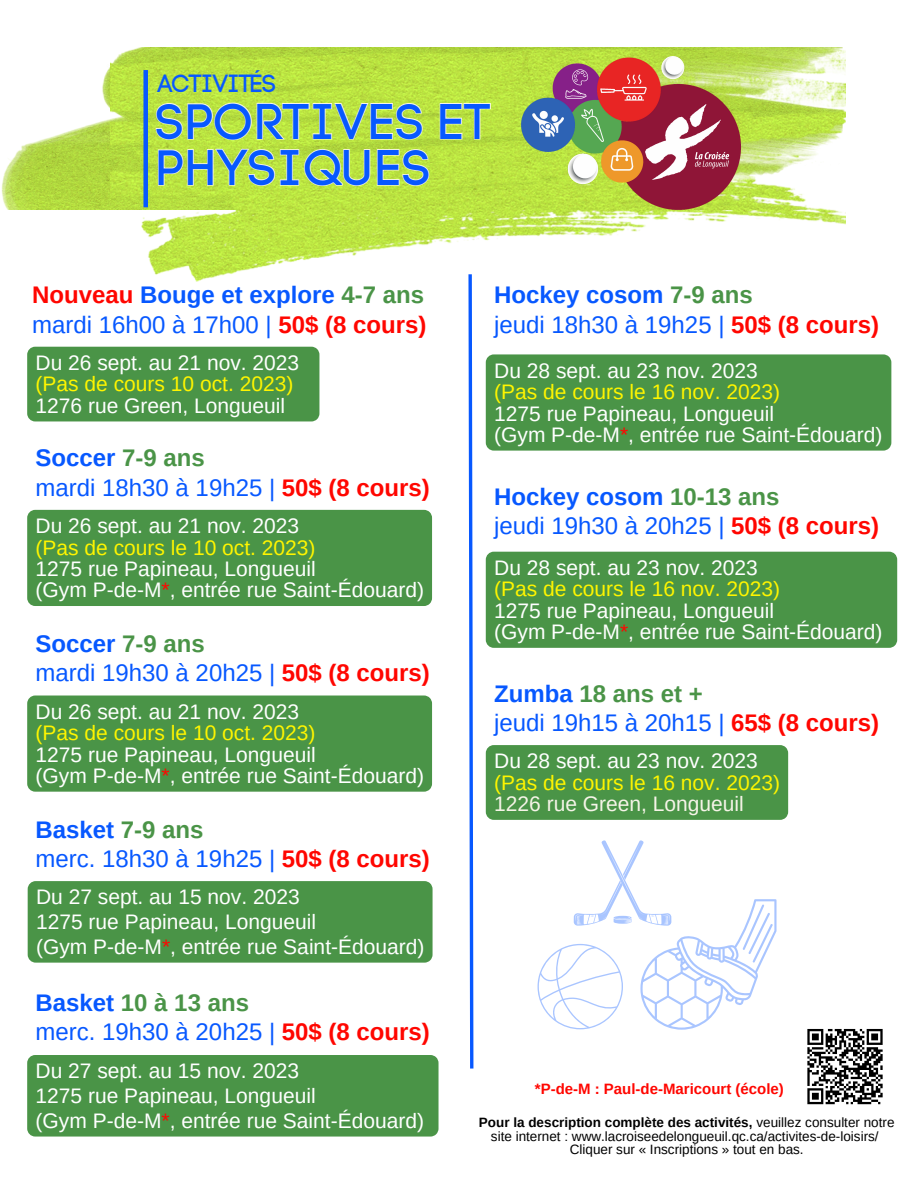
<style>
.page{position:relative;width:918px;height:1188px;background:#fff}
.page>*{position:absolute;margin:0;border:0;box-sizing:border-box;transform-origin:0 0}
.t1{font:49.5px/46.2px "Code Pro Normal LC";color:#0758ff}
.t2{font:24.6px "Code Pro Normal LC";letter-spacing:-.055em;color:#0758ff}
.t3{font:24px "Arimo";color:#0758ff}
.t4{font:700 24px "Arimo";color:#0758ff}
.t5{font:700 24px "Arimo";color:#4a9447}
.t6{font:21px "Arimo";color:#fff}
.t7{font:21px "Arimo";color:#fff500}
.t8{font:21px "Arimo";color:#f6f4e8}
.t9{font:700 15px "Arimo";color:#ff0600}
.t10{font:13.5px/13.5px "Arimo";color:#000;text-align:center}
.s1{color:#ff0600}
.s2{color:#4a9447}
.s3{font-weight:700;color:#ff0600}
.s4{color:#0758ff}
.s5{font-weight:700}
</style>
<div class="page">
<img style="left:1px;top:67px;width:109px;height:142px">
<img style="left:110px;top:47px;width:735px;height:234px">
<svg style="left:467px;top:271px;width:8px;height:798px"></svg>
<div style="left:27px;top:347px;width:292px;height:74px;background:#4a9447"></div>
<div style="left:27px;top:510px;width:405px;height:96px;background:#4a9447"></div>
<div style="left:27px;top:696px;width:405px;height:96px;background:#4a9447"></div>
<div style="left:28px;top:881px;width:405px;height:82px;background:#4a9447"></div>
<div style="left:27px;top:1055px;width:412px;height:82px;background:#4a9447"></div>
<div style="left:486px;top:354px;width:405px;height:97px;background:#4a9447"></div>
<div style="left:486px;top:552px;width:411px;height:96px;background:#4a9447"></div>
<svg style="left:155px;top:71px;width:337px;height:116px"></svg>
<img style="left:521px;top:57px;width:220px;height:153px">
<div style="left:143px;top:70px;width:5px;height:137px;background:#0758ff"></div>
<div style="left:486px;top:745px;width:302px;height:75px;background:#4a9447"></div>
<svg style="left:538px;top:840px;width:239px;height:190px"></svg>
<svg style="left:807px;top:1028px;width:76px;height:77px"></svg>
<p class="t2" style="left:157px;top:68px;width:121px">ACTIVITÉS</p>
<p class="t1" style="left:154px;top:98px;width:338px">SPORTIVES ET<br>PHYSIQUES</p>
<p class="t4" style="left:32px;top:282px;width:393px"><span class="s1">Nouveau</span> Bouge et explore <span class="s2">4-7 ans</span></p>
<p class="t3" style="left:32px;top:311px;width:396px">mardi 16h00 à 17h00 | <span class="s3">50$ (8 cours)</span></p>
<p class="t6" style="left:36px;top:351px;width:265px">Du 26 sept. au 21 nov. 2023</p>
<p class="t7" style="left:36px;top:372px;width:259px">(Pas de cours 10 oct. 2023)</p>
<p class="t6" style="left:36px;top:394px;width:251px">1276 rue Green, Longueuil</p>
<p class="t4" style="left:36px;top:445px;width:171px">Soccer <span class="s2">7-9 ans</span></p>
<p class="t3" style="left:36px;top:474px;width:396px">mardi 18h30 à 19h25 | <span class="s3">50$ (8 cours)</span></p>
<p class="t6" style="left:36px;top:514px;width:265px">Du 26 sept. au 21 nov. 2023</p>
<p class="t7" style="left:36px;top:536px;width:282px">(Pas de cours le 10 oct. 2023)</p>
<p class="t6" style="left:36px;top:557px;width:282px">1275 rue Papineau, Longueuil</p>
<p class="t6" style="left:36px;top:578px;width:390px">(Gym P-de-M<span class="s1">*</span>, entrée rue Saint-Édouard)</p>
<p class="t4" style="left:36px;top:630px;width:171px">Soccer <span class="s2">7-9 ans</span></p>
<p class="t3" style="left:36px;top:660px;width:396px">mardi 19h30 à 20h25 | <span class="s3">50$ (8 cours)</span></p>
<p class="t6" style="left:36px;top:700px;width:265px">Du 26 sept. au 21 nov. 2023</p>
<p class="t7" style="left:36px;top:721px;width:282px">(Pas de cours le 10 oct. 2023)</p>
<p class="t6" style="left:36px;top:743px;width:282px">1275 rue Papineau, Longueuil</p>
<p class="t6" style="left:36px;top:764px;width:390px">(Gym P-de-M<span class="s1">*</span>, entrée rue Saint-Édouard)</p>
<p class="t4" style="left:36px;top:816px;width:170px">Basket <span class="s2">7-9 ans</span></p>
<p class="t3" style="left:36px;top:845px;width:396px">merc. 18h30 à 19h25 | <span class="s3">50$ (8 cours)</span></p>
<p class="t6" style="left:36px;top:885px;width:265px">Du 27 sept. au 15 nov. 2023</p>
<p class="t6" style="left:36px;top:910px;width:282px">1275 rue Papineau, Longueuil</p>
<p class="t6" style="left:36px;top:935px;width:390px">(Gym P-de-M<span class="s1">*</span>, entrée rue Saint-Édouard)</p>
<p class="t5" style="left:36px;top:989px;width:215px"><span class="s4">Basket</span> 10 à 13 ans</p>
<p class="t3" style="left:36px;top:1018px;width:396px">merc. 19h30 à 20h25 | <span class="s3">50$ (8 cours)</span></p>
<p class="t6" style="left:36px;top:1059px;width:265px">Du 27 sept. au 15 nov. 2023</p>
<p class="t6" style="left:36px;top:1084px;width:282px">1275 rue Papineau, Longueuil</p>
<p class="t6" style="left:36px;top:1109px;width:390px">(Gym P-de-M<span class="s1">*</span>, entrée rue Saint-Édouard)</p>
<p class="t4" style="left:494px;top:282px;width:260px">Hockey cosom <span class="s2">7-9 ans</span></p>
<p class="t3" style="left:494px;top:311px;width:387px">jeudi 18h30 à 19h25 | <span class="s3">50$ (8 cours)</span></p>
<p class="t6" style="left:494px;top:359px;width:265px">Du 28 sept. au 23 nov. 2023</p>
<p class="t7" style="left:494px;top:380px;width:287px">(Pas de cours le 16 nov. 2023)</p>
<p class="t6" style="left:494px;top:402px;width:282px">1275 rue Papineau, Longueuil</p>
<p class="t6" style="left:494px;top:423px;width:390px">(Gym P-de-M<span class="s1">*</span>, entrée rue Saint-Édouard)</p>
<p class="t4" style="left:494px;top:483px;width:287px">Hockey cosom <span class="s2">10-13 ans</span></p>
<p class="t3" style="left:494px;top:512px;width:387px">jeudi 19h30 à 20h25 | <span class="s3">50$ (8 cours)</span></p>
<p class="t6" style="left:494px;top:556px;width:265px">Du 28 sept. au 23 nov. 2023</p>
<p class="t7" style="left:494px;top:577px;width:287px">(Pas de cours le 16 nov. 2023)</p>
<p class="t6" style="left:494px;top:599px;width:282px">1275 rue Papineau, Longueuil</p>
<p class="t6" style="left:494px;top:620px;width:390px">(Gym P-de-M<span class="s1">*</span>, entrée rue Saint-Édouard)</p>
<p class="t5" style="left:494px;top:680px;width:210px"><span class="s4">Zumba</span> 18 ans et +</p>
<p class="t3" style="left:494px;top:709px;width:387px">jeudi 19h15 à 20h15 | <span class="s3">65$ (8 cours)</span></p>
<p class="t6" style="left:494px;top:749px;width:265px">Du 28 sept. au 23 nov. 2023</p>
<p class="t7" style="left:494px;top:771px;width:287px">(Pas de cours le 16 nov. 2023)</p>
<p class="t8" style="left:494px;top:792px;width:251px">1226 rue Green, Longueuil</p>
<p class="t9" style="left:535px;top:1080px;width:251px">*P-de-M : Paul-de-Maricourt (école)</p>
<p class="t10" style="left:479px;top:1116px;width:417px"><span class="s5">Pour la description complète des activités,</span> veuillez consulter notre site internet : www.lacroiseedelongueuil.qc.ca/activites-de-loisirs/</p>
<p class="t10" style="left:570px;top:1143px;width:235px">Cliquer sur « Inscriptions » tout en bas.</p>
</div>
